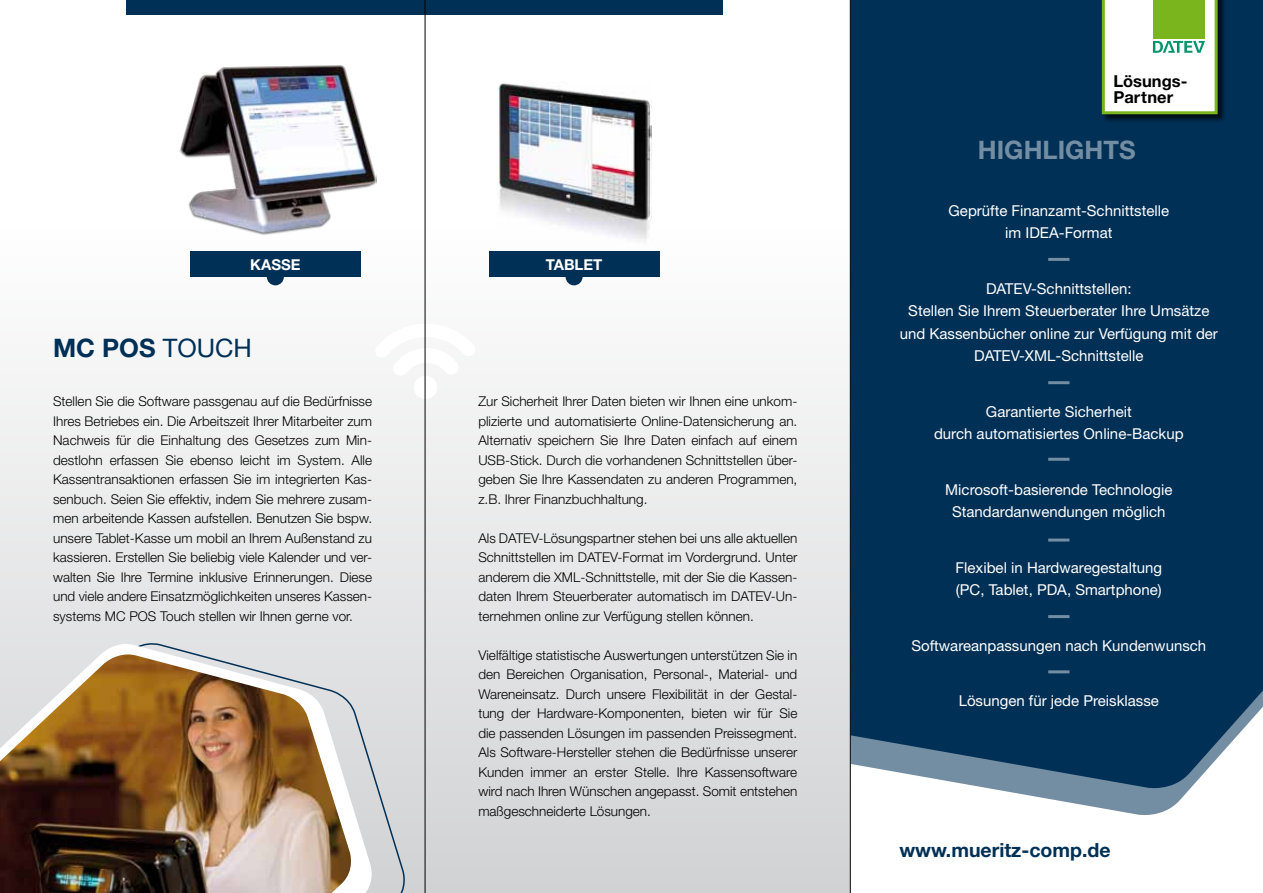
<style>
.page{position:relative;width:1263px;height:893px;background:#fff}
.page>*{position:absolute;margin:0;border:0;box-sizing:border-box;transform-origin:0 0}
.t1{font:700 25.5px "Helvetica Neue";color:#003056}
.t2{font:700 25.5px "Helvetica Neue";color:#738da2}
.t3{font:700 19.5px "Helvetica Neue";color:#003056}
.t4{font:700 16.5px/16.5px "Helvetica Neue";color:#000}
.t5{font:15px/22.5px "Helvetica Neue";color:#fff;text-align:center}
.t6{font:700 15px "Helvetica Neue";color:#fff}
.t7{font:300 13.5px/19.5px "Helvetica Neue";color:#000;text-align:justify}
.s1{font-weight:400}
</style>
<div class="page">
<div style="left:0;top:230px;width:850px;height:663px;background:linear-gradient(to bottom,#fefefe,#d0d1d3)"></div>
<svg style="left:1010px;top:792px;width:177px;height:23px;fill:#738da2"></svg>
<div style="left:851px;top:0;width:412px;height:792px;background:#003056"></div>
<svg style="left:376px;top:640px;width:33px;height:253px;background:#d5d6d9"></svg>
<svg style="left:0;top:640px;width:376px;height:253px;background:#dedfe1"></svg>
<img style="left:0;top:654px;width:354px;height:239px">
<img style="left:497px;top:83px;width:154px;height:168px">
<div style="left:127px;top:0;width:596px;height:14px;background:#003056"></div>
<div style="left:414px;top:376px;width:23px;height:23px;background:#fff;border-radius:50%"></div>
<svg style="left:375px;top:318px;width:101px;height:58px"></svg>
<div style="left:267px;top:268px;width:17px;height:17px;background:#003056;border-radius:50%"></div>
<div style="left:190px;top:251px;width:170px;height:26px;background:#003056"></div>
<div style="left:566px;top:268px;width:17px;height:17px;background:#003056;border-radius:50%"></div>
<div style="left:489px;top:251px;width:170px;height:26px;background:#003056"></div>
<div style="left:1101px;top:0;width:125px;height:123px;background:#000;opacity:.75"></div>
<svg style="left:1102px;top:0;width:115px;height:114px"></svg>
<div style="left:1153px;top:0;width:52px;height:38px;background:#7ab51d"></div>
<hr style="left:1048px;top:258px;width:21px;height:3px;background:#738da2">
<hr style="left:1048px;top:381px;width:21px;height:3px;background:#738da2">
<hr style="left:1048px;top:458px;width:21px;height:3px;background:#738da2">
<hr style="left:1048px;top:539px;width:21px;height:3px;background:#738da2">
<hr style="left:1048px;top:615px;width:21px;height:3px;background:#738da2">
<hr style="left:1048px;top:670px;width:21px;height:3px;background:#738da2">
<img style="left:179px;top:65px;width:197px;height:172px">
<hr style="left:850px;top:0;width:1px;height:893px;background:#000">
<hr style="left:425px;top:0;width:1px;height:893px;background:#000">
<p class="t6" style="left:250px;top:255px;width:50px">KASSE</p>
<p class="t6" style="left:546px;top:255px;width:48px">TABLET</p>
<h1 class="t1" style="left:53px;top:332px;width:200px">MC POS <span class="s1">TOUCH</span></h1>
<p class="t7" style="left:53px;top:391px;width:320px">Stellen Sie die Software passgenau auf die Bedürfnisse Ihres Betriebes ein. Die Arbeitszeit Ihrer Mitarbeiter zum Nachweis für die Einhaltung des Gesetzes zum Min&shy;destlohn erfassen Sie ebenso leicht im System. Alle Kassentransaktionen erfassen Sie im integrierten Kas&shy;senbuch. Seien Sie effektiv, indem Sie mehrere zusam&shy;men arbeitende Kassen aufstellen. Benutzen Sie bspw. unsere Tablet-Kasse um mobil an Ihrem Außenstand zu kassieren. Erstellen Sie beliebig viele Kalender und ver&shy;walten Sie Ihre Termine inklusive Erinnerungen. Diese und viele andere Einsatzmöglichkeiten unseres Kassen&shy;systems MC POS Touch stellen wir Ihnen gerne vor.</p>
<p class="t7" style="left:478px;top:391px;width:320px">Zur Sicherheit Ihrer Daten bieten wir Ihnen eine unkom&shy;plizierte und automatisierte Online-Datensicherung an.<br>Alternativ speichern Sie Ihre Daten einfach auf einem USB-Stick. Durch die vorhandenen Schnittstellen über&shy;geben Sie Ihre Kassendaten zu anderen Programmen, z.B. Ihrer Finanzbuchhaltung.</p>
<p class="t7" style="left:478px;top:528px;width:320px">Als DATEV-Lösungspartner stehen bei uns alle aktuellen Schnittstellen im DATEV-Format im Vordergrund. Unter anderem die XML-Schnittstelle, mit der Sie die Kassen&shy;daten Ihrem Steuerberater automatisch im DATEV-Un&shy;ternehmen online zur Verfügung stellen können.</p>
<p class="t7" style="left:478px;top:645px;width:320px">Vielfältige statistische Auswertungen unterstützen Sie in den Bereichen Organisation, Personal-, Material- und Wareneinsatz. Durch unsere Flexibilität in der Gestal&shy;tung der Hardware-Komponenten, bieten wir für Sie die passenden Lösungen im passenden Preissegment.<br>Als Software-Hersteller stehen die Bedürfnisse unserer Kunden immer an erster Stelle. Ihre Kassensoftware wird nach Ihren Wünschen angepasst. Somit entstehen maßgeschneiderte Lösungen.</p>
<p class="t4" style="left:1113px;top:72px;width:75px">Lösungs-<br>Partner</p>
<h1 class="t2" style="left:978px;top:134px;width:159px">HIGHLIGHTS</h1>
<p class="t5" style="left:948px;top:199px;width:222px">Geprüfte Finanzamt-Schnittstelle im IDEA-Format</p>
<p class="t5" style="left:900px;top:277px;width:320px">DATEV-Schnittstellen:<br>Stellen Sie Ihrem Steuerberater Ihre Umsätze und Kassenbücher online zur Verfügung mit der DATEV-XML-Schnittstelle</p>
<p class="t5" style="left:934px;top:400px;width:251px">Garantierte Sicherheit<br>durch automatisiertes Online-Backup</p>
<p class="t5" style="left:945px;top:478px;width:229px">Microsoft-basierende Technologie<br>Standardanwendungen möglich</p>
<p class="t5" style="left:956px;top:556px;width:208px;text-align:left">Flexibel in Hardwaregestaltung (PC, Tablet, PDA, Smartphone)</p>
<p class="t5" style="left:911px;top:634px;width:296px">Softwareanpassungen nach Kundenwunsch</p>
<p class="t5" style="left:959px;top:690px;width:202px">Lösungen für jede Preisklasse</p>
<h2 class="t3" style="left:899px;top:838px;width:213px">www.mueritz-comp.de</h2>
</div>
